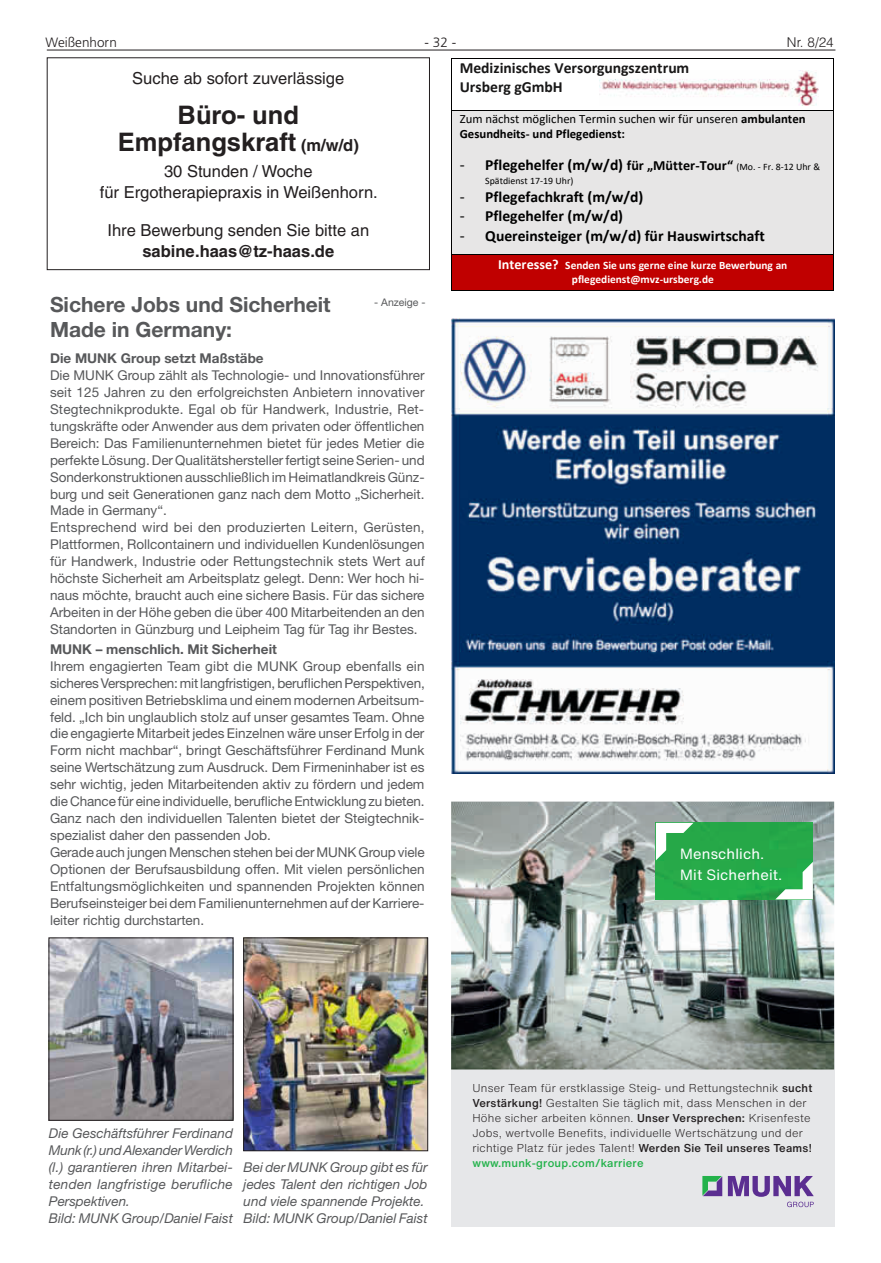
<style>
.page{position:relative;width:881px;height:1263px;background:#fff}
.page>*{position:absolute;margin:0;border:0;box-sizing:border-box;transform-origin:0 0}
.t1{font:700 25.5px/27.6px "Helvetica LT";color:#231f20;text-align:center}
.t2{font:700 21px/25.2px "Helvetica Neue LT";color:#57585a}
.t3{font:16.5px/21px "Helvetica LT";color:#231f20;text-align:center}
.t4{font:700 16.5px "Helvetica LT";color:#231f20}
.t5{font:700 15.45px "Calibri";color:#000}
.t6{font:700 15.45px/18.9px "Calibri";letter-spacing:-.005em;color:#181717}
.t7{font:14.7px/20.4px "Helvetica Now Text";letter-spacing:.01em;color:#fff}
.t8{font:13.5px/17px "Helvetica Neue LT";color:#57585a}
.t9{font:italic 13.5px/17px "Helvetica Neue LT";color:#57585a}
.t10{font:700 13.5px "Helvetica Neue LT";color:#57585a}
.t11{font:300 13.5px "Frutiger LT";color:#231f20}
.t12{font:300 13.5px "Helvetica LT";color:#231f20}
.t13{font:12.6px/15.3px "Calibri";color:#000}
.t14{font:300 11.25px/15px "Helvetica Now Text";letter-spacing:.02em;color:#231f20}
.t15{font:700 11.25px/14.4px "Calibri";color:#fffefd;text-align:center}
.t16{font:10.5px "Helvetica Neue LT";color:#57585a}
.t17{font:9.75px "Calibri";letter-spacing:-.005em;color:#000}
.s1{font-size:16.5px}
.s2{font-weight:700}
.s3{font-weight:400;font-size:16.2px}
.s4{font-size:13.95px}
.s5{font-weight:400;font-size:9.75px}
.s6{font-weight:500}
.s7{font-weight:500;color:#23b24b}
</style>
<div class="page">
<hr style="left:47px;top:50px;width:788px;height:1px;background:#231f20">
<div style="left:451px;top:1030px;width:382px;height:197px;background:#e6e7e9"></div>
<img style="left:451px;top:801px;width:382px;height:268px">
<svg style="left:702px;top:1176px;width:111px;height:31px"></svg>
<div style="left:655px;top:823px;width:157px;height:76px;background:#26a848"></div>
<svg style="left:775px;top:862px;width:37px;height:37px"></svg>
<svg style="left:655px;top:823px;width:38px;height:37px"></svg>
<img style="left:51px;top:940px;width:180px;height:178px">
<img style="left:245px;top:940px;width:181px;height:209px">
<div style="left:243px;top:938px;width:185px;height:213px;border:1px solid #231f20"></div>
<div style="left:47px;top:57px;width:382px;height:213px;border:1px solid #231f20"></div>
<img style="left:451px;top:319px;width:382px;height:455px">
<img style="left:599px;top:70px;width:219px;height:36px">
<hr style="left:452px;top:58px;width:380px;height:1px;background:#000">
<hr style="left:451px;top:59px;width:1px;height:51px;background:#000">
<hr style="left:832px;top:59px;width:1px;height:51px;background:#000">
<div style="left:452px;top:111px;width:380px;height:143px;background:#e7e6e6"></div>
<hr style="left:452px;top:110px;width:380px;height:1px;background:#000">
<hr style="left:451px;top:111px;width:1px;height:143px;background:#000">
<hr style="left:832px;top:111px;width:1px;height:143px;background:#000">
<div style="left:452px;top:255px;width:380px;height:35px;background:#c00000"></div>
<hr style="left:452px;top:254px;width:380px;height:1px;background:#000">
<hr style="left:451px;top:255px;width:1px;height:35px;background:#000">
<hr style="left:452px;top:290px;width:380px;height:1px;background:#000">
<hr style="left:832px;top:255px;width:1px;height:35px;background:#000">
<p class="t11" style="left:45px;top:35px;width:73px">Weißenhorn</p>
<p class="t11" style="left:424px;top:35px;width:33px">- 32 -</p>
<p class="t12" style="left:786px;top:34px;width:48px">Nr. 8/24</p>
<p class="t3" style="left:132px;top:67px;width:213px">Suche ab sofort zuverlässige</p>
<h1 class="t1" style="left:118px;top:101px;width:242px">Büro- und<br>Empfangskraft <span class="s1">(m/w/d)</span></h1>
<p class="t3" style="left:100px;top:160px;width:279px">30 Stunden / Woche<br>für Ergotherapiepraxis in Weißenhorn.</p>
<p class="t3" style="left:107px;top:219px;width:263px">Ihre Bewerbung senden Sie bitte an</p>
<p class="t4" style="left:142px;top:241px;width:193px">sabine.haas@tz-haas.de</p>
<h2 class="t2" style="left:50px;top:291px;width:282px">Sichere Jobs und Sicherheit<br>Made in Germany:</h2>
<p class="t10" style="left:50px;top:350px;width:215px">Die MUNK Group setzt Maßstäbe</p>
<p class="t8" style="left:50px;top:366px;width:376px">Die MUNK Group zählt als Technologie- und Innovationsführer seit 125 Jahren zu den erfolgreichsten Anbietern innovativer Stegtechnikprodukte. Egal ob für Handwerk, Industrie, Ret&shy;tungskräfte oder Anwender aus dem privaten oder öffentlichen Bereich: Das Familienunternehmen bietet für jedes Metier die perfekte Lösung. Der Qualitätshersteller fertigt seine Serien- und Sonderkonstruktionen ausschließlich im Heimatlandkreis Günz&shy;burg und seit Generationen ganz nach dem Motto „Sicherheit.<br>Made in Germany“.<br>Entsprechend wird bei den produzierten Leitern, Gerüsten, Plattformen, Rollcontainern und individuellen Kundenlösungen für Handwerk, Industrie oder Rettungstechnik stets Wert auf höchste Sicherheit am Arbeitsplatz gelegt. Denn: Wer hoch hi&shy;naus möchte, braucht auch eine sichere Basis. Für das sichere Arbeiten in der Höhe geben die über 400 Mitarbeitenden an den Standorten in Günzburg und Leipheim Tag für Tag ihr Bestes.</p>
<p class="t10" style="left:50px;top:640px;width:228px">MUNK – menschlich. Mit Sicherheit</p>
<p class="t8" style="left:50px;top:657px;width:376px">Ihrem engagierten Team gibt die MUNK Group ebenfalls ein sicheres Versprechen: mit langfristigen, beruflichen Perspektiven, einem positiven Betriebsklima und einem modernen Arbeitsum&shy;feld. „Ich bin unglaublich stolz auf unser gesamtes Team. Ohne die engagierte Mitarbeit jedes Einzelnen wäre unser Erfolg in der Form nicht machbar“, bringt Geschäftsführer Ferdinand Munk seine Wertschätzung zum Ausdruck. Dem Firmeninhaber ist es sehr wichtig, jeden Mitarbeitenden aktiv zu fördern und jedem die Chance für eine individuelle, berufliche Entwicklung zu bieten.<br>Ganz nach den individuellen Talenten bietet der Steigtechnik&shy;spezialist daher den passenden Job.<br>Gerade auch jungen Menschen stehen bei der MUNK Group viele Optionen der Berufsausbildung offen. Mit vielen persönlichen Entfaltungsmöglichkeiten und spannenden Projekten können Berufseinsteiger bei dem Familienunternehmen auf der Karriere&shy;leiter richtig durchstarten.</p>
<p class="t16" style="left:374px;top:296px;width:53px">- Anzeige -</p>
<p class="t6" style="left:459px;top:59px;width:231px">Medizinisches Versorgungszentrum<br>Ursberg gGmbH</p>
<p class="t13" style="left:459px;top:111px;width:347px">Zum nächst möglichen Termin suchen wir für unseren <span class="s2">ambulanten<br>Gesundheits- und Pflegedienst:</span></p>
<p class="t5" style="left:459px;top:154px;width:361px"><span class="s3">-</span> Pflegehelfer (m/w/d) <span class="s4">für „Mütter-Tour“</span> <span class="s5">(Mo. - Fr. 8-12 Uhr &amp;</span></p>
<p class="t17" style="left:485px;top:174px;width:90px">Spätdienst 17-19 Uhr)</p>
<p class="t5" style="left:459px;top:186px;width:185px"><span class="s3">-</span> Pflegefachkraft (m/w/d)</p>
<p class="t5" style="left:459px;top:205px;width:165px"><span class="s3">-</span> Pflegehelfer (m/w/d)</p>
<p class="t5" style="left:459px;top:225px;width:306px"><span class="s3">-</span> Quereinsteiger (m/w/d) für Hauswirtschaft</p>
<p class="t15" style="left:498px;top:257px;width:290px"><span class="s4">Interesse?</span> Senden Sie uns gerne eine kurze Bewerbung an pflegedienst@mvz-ursberg.de</p>
<p class="t7" style="left:680px;top:843px;width:104px">Menschlich.<br>Mit Sicherheit.</p>
<p class="t9" style="left:49px;top:1124px;width:185px">Die Geschäftsführer Ferdinand<br>Munk (r.) und Alexander Werdich (l.) garantieren ihren Mitarbei&shy;tenden langfristige berufliche<br>Perspektiven.<br>Bild: MUNK Group/Daniel Faist</p>
<p class="t9" style="left:243px;top:1158px;width:185px">Bei der MUNK Group gibt es für jedes Talent den richtigen Job und viele spannende Projekte.<br>Bild: MUNK Group/Daniel Faist</p>
<p class="t14" style="left:472px;top:1080px;width:341px">Unser Team für erstklassige Steig- und Rettungstechnik <span class="s6">sucht Verstärkung!</span> Gestalten Sie täglich mit, dass Menschen in der Höhe sicher arbeiten können. <span class="s6">Unser Versprechen:</span> Krisenfeste Jobs, wertvolle Benefits, individuelle Wertschätzung und der richtige Platz für jedes Talent! <span class="s6">Werden Sie Teil unseres Teams! </span><span class="s7">www.munk-group.com/karriere</span></p>
</div>
